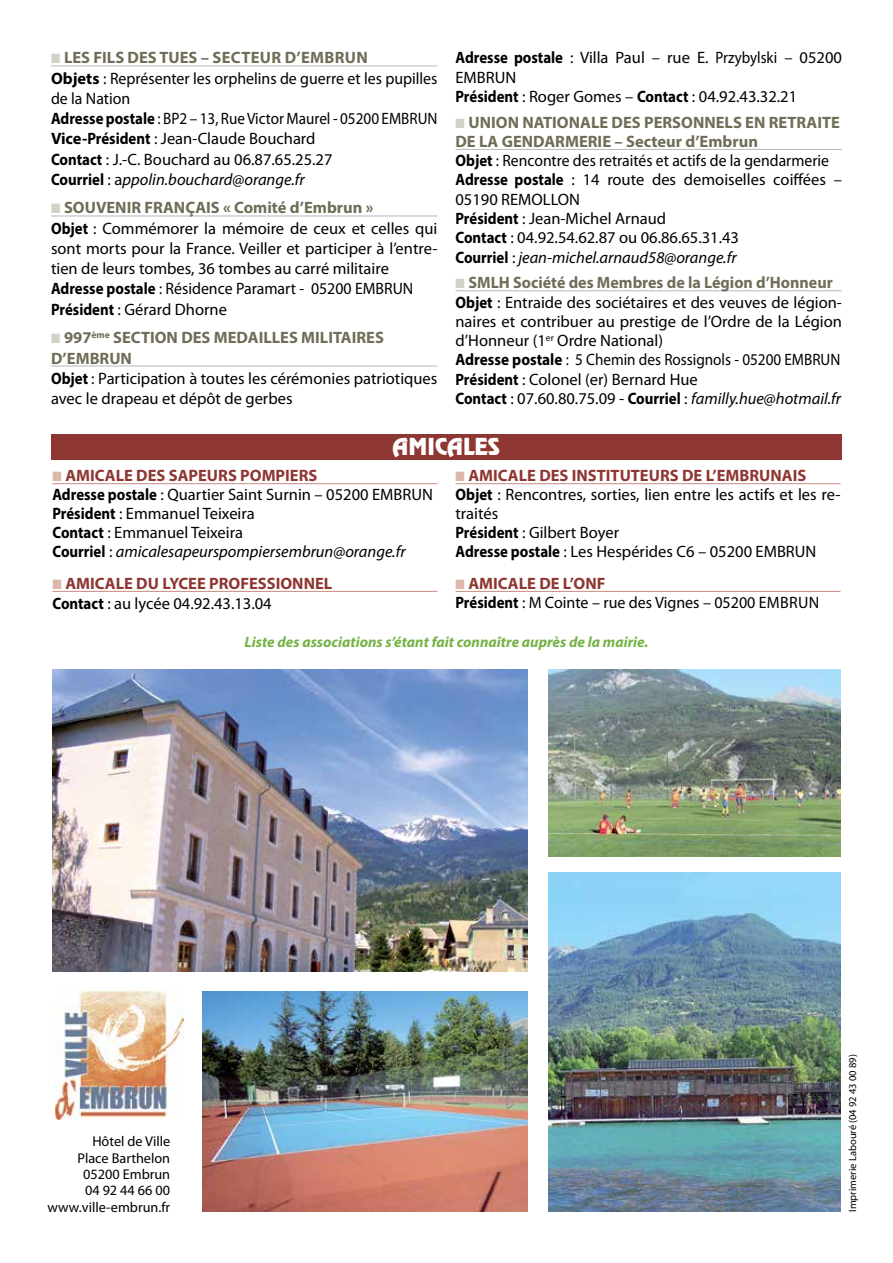
<style>
.page{position:relative;width:893px;height:1263px;background:#fff}
.page>*{position:absolute;margin:0;border:0;box-sizing:border-box;transform-origin:0 0}
.t1{font:21px "Revue";color:#fff}
.t2{font:16.5px/20.2px "Myriad Pro";color:#000}
.t3{font:16.5px/19.4px "Myriad Pro";color:#000;scale:.95 1}
.t4{font:700 16.5px/19.8px "Myriad Pro";color:#8e3631}
.t5{font:700 16.5px "Myriad Pro";color:#706d57}
.t6{font:italic 700 15px "Myriad Pro";color:#74b246}
.t7{font:14.25px/16.4px "Myriad Pro";color:#000;text-align:right}
.t8{font:10.5px "Myriad Pro";color:#000}
.s1{font-weight:700;color:#706d57}
.s2{font-weight:700}
.s3{font-style:italic}
.s4{color:#d3d1c5}
.s5{color:#ddb7aa}
.s6{font-weight:700;color:#8e3631}
.s7{color:#000}
.s8{font-weight:400;color:#000}
</style>
<div class="page">
<img style="left:52px;top:670px;width:475px;height:302px">
<img style="left:549px;top:872px;width:291px;height:340px">
<img style="left:202px;top:991px;width:325px;height:221px">
<img style="left:549px;top:670px;width:291px;height:186px">
<div style="left:51px;top:434px;width:791px;height:25px;background:#8e3631"></div>
<hr style="left:52px;top:483px;width:385px;height:1px;background:#c58c7d">
<hr style="left:52px;top:591px;width:385px;height:1px;background:#c58c7d">
<hr style="left:455px;top:483px;width:385px;height:1px;background:#c58c7d">
<hr style="left:455px;top:591px;width:385px;height:1px;background:#c58c7d">
<hr style="left:51px;top:66px;width:386px;height:1px;background:#b5b8bd">
<hr style="left:51px;top:216px;width:386px;height:1px;background:#b5b8bd">
<hr style="left:51px;top:366px;width:386px;height:1px;background:#b5b8bd">
<hr style="left:455px;top:149px;width:387px;height:1px;background:#b5b8bd">
<hr style="left:455px;top:290px;width:387px;height:1px;background:#b5b8bd">
<img style="left:56px;top:989px;width:127px;height:130px">
<p class="t2" style="left:51px;top:48px;width:388px;text-indent:220px"><span class="s1">r d’EmbRuN<br></span><span class="s2">Objets</span> : Représenter les orphelins de guerre et les pupilles de la Nation<br><span class="s2">Adresse postale</span> : BP2 – 13, Rue Victor Maurel - 05200 EMBRUN <span class="s2">Vice-Président</span> : Jean-Claude Bouchard<br><span class="s2">Contact</span> : J.-C. Bouchard au 06.87.65.25.27<br><span class="s2">Courriel</span> : a<span class="s3">ppolin.bouchard@orange.fr</span></p>
<p class="t2" style="left:51px;top:198px;width:388px"><span class="s4">■</span> <span class="s1">SOUVENIR FRANÇAIS « Comité d’Embrun »<br></span><span class="s2">Objet</span> : Commémorer la mémoire de ceux et celles qui sont morts pour la France. Veiller et participer à l’entre&shy;tien de leurs tombes, 36 tombes au carré militaire <span class="s2">Adresse postale</span> : Résidence Paramart - 05200 EMBRUN <span class="s2">Président</span> : Gérard Dhorne</p>
<p class="t2" style="left:51px;top:328px;width:388px"><span class="s4">■</span> <span class="s1">997</span><sup>ème</sup> <span class="s1">SECTION DES MEDAILLES MILITAIRES D’EMBRUN<br></span><span class="s2">Objet</span> : Participation à toutes les cérémonies patriotiques avec le drapeau et dépôt de gerbes</p>
<p class="t5" style="left:51px;top:47px;width:182px"><span class="s4">■</span> LES FILS DES TUES – Secteu</p>
<p class="t2" style="left:455px;top:49px;width:388px;line-height:19.4px"><span class="s2">Adresse postale</span> : Villa Paul – rue E. Przybylski – 05200<br>EMBRUN<br><span class="s2">Président</span> : Roger Gomes – <span class="s2">Contact</span> : 04.92.43.32.21</p>
<p class="t3" style="left:455px;top:113px;width:408px"><span class="s4">■</span> <span class="s1">UNION NATIONALE DES PERSONN ELS EN RETRAITE DE LA GENDARMERIE – Secteur d’Embrun<br></span><span class="s2">Objet</span> : Rencontre des retraités et actifs de la gendarmerie <span class="s2">Adresse postale</span> : 14 route des demoiselles coiffées – 05190 REMOLLON<br><span class="s2">Président</span> : Jean-Michel Arnaud<br><span class="s2">Contact</span> : 04.92.54.62.87 ou 06.86.65.31.43<br><span class="s2">Courriel</span> : <span class="s3">jean-michel.arnaud58@orange.fr</span></p>
<p class="t2" style="left:455px;top:273px;width:388px;line-height:19.4px"><span class="s4">■</span> <span class="s1">SMLH Société des Membres de la Légion d’Honneur </span><span class="s2">Objet</span> : Entraide des sociétaires et des veuves de légion&shy;naires et contribuer au prestige de l’Ordre de la Légion d’Honneur (1<sup>er</sup> Ordre National)<br><span class="s2">Adresse postale</span> : 5 Chemin des Rossignols - 05200 EMBRUN <span class="s2">Président</span> : Colonel (er) Bernard Hue<br><span class="s2">Contact</span> : 07.60.80.75.09 - <span class="s2">Courriel</span> : <span class="s3">familly.hue@hotmail.fr</span></p>
<p class="t1" style="left:393px;top:433px;width:15px">AMI</p>
<p class="t1" style="left:435px;top:433px;width:66px">CALES</p>
<p class="t2" style="left:52px;top:466px;width:382px;line-height:19px"><span class="s5">■</span> <span class="s6">AMICALE DES SAPEURS POMPIERS<br></span><span class="s2">Adresse postale</span> : Quartier Saint Surnin – 05200 EMBRUN <span class="s2">Président</span> : Emmanuel Teixeira<br><span class="s2">Contact</span> : Emmanuel Teixeira<br><span class="s2">Courriel</span> : <span class="s3">amicalesapeurspompiersembrun@orange.fr</span></p>
<p class="t4" style="left:52px;top:573px;width:281px"><span class="s5">■</span> AMICALE DU LYCEE PROFESSIONN EL<br><span class="s7">Contact</span> <span class="s8">: au lycée 04.92.43.13.04</span></p>
<p class="t2" style="left:455px;top:466px;width:387px;line-height:19px"><span class="s5">■</span> <span class="s6">AMICALE DES INSTITUTEURS DE L’EMBRUNAIS </span><span class="s2">Objet</span> : Rencontres, sorties, lien entre les actifs et les re&shy;traités<br><span class="s2">Président</span> : Gilbert Boyer<br><span class="s2">Adresse postale</span> : Les Hespérides C6 – 05200 EMBRUN</p>
<p class="t2" style="left:455px;top:574px;width:323px;line-height:18.9px"><span class="s5">■</span> <span class="s6">AMICALE DE L’ONF<br></span><span class="s2">Président</span> : M Cointe – rue des Vignes – 05200 Embrun</p>
<p class="t6" style="left:244px;top:633px;width:405px">Liste des associations s’étant fait connaître auprès de la mairie.</p>
<p class="t7" style="left:48px;top:1133px;width:124px">Hôtel de Ville<br>Place Barthelon<br>05200 Embrun<br>04 92 44 66 00 www.ville-embrun.fr</p>
<p class="t8" style="left:847px;top:1212px;width:159px;rotate:-90deg">Imprimerie Labouré (04 92 43 00 89)</p>
</div>
